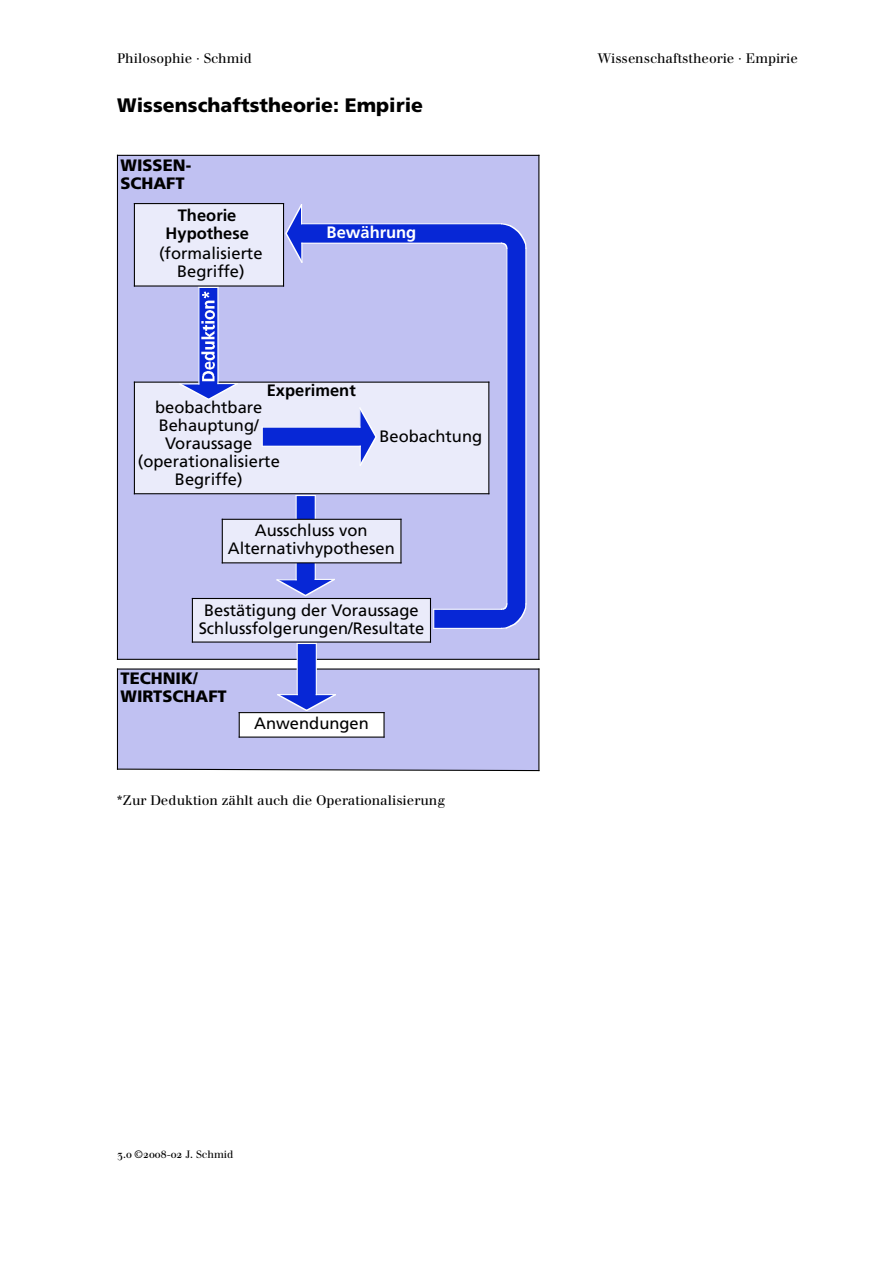
<style>
.page{position:relative;width:893px;height:1263px;background:#fff}
.page>*{position:absolute;margin:0;border:0;box-sizing:border-box;transform-origin:0 0}
.t1{font:900 19.5px "Frutiger";color:#000}
.t2{font:16.5px/18px "Frutiger";color:#000;text-align:center}
.t3{font:900 16.5px/18px "Frutiger";color:#000}
.t4{font:700 16.5px/18px "Frutiger";color:#000;text-align:center}
.t5{font:700 16.5px "Frutiger";color:#fff}
.t6{font:13.5px "Walbaum";color:#000}
.t7{font:10.5px "Walbaum Roman SC";color:#000}
.s1{font-family:"Walbaum"}
</style>
<div class="page">
<div style="left:117px;top:155px;width:421px;height:504px;background:#c0c1f2"></div>
<hr style="left:117px;top:155px;width:422px;height:1px;background:#000">
<hr style="left:538px;top:155px;width:1px;height:505px;background:#000">
<hr style="left:117px;top:155px;width:1px;height:505px;background:#000">
<svg style="left:276px;top:518px;width:10px;height:68px"></svg>
<div style="left:134px;top:382px;width:354px;height:112px;background:#eaebfa"></div>
<hr style="left:134px;top:382px;width:355px;height:1px;background:#000">
<hr style="left:134px;top:493px;width:355px;height:1px;background:#000">
<hr style="left:134px;top:382px;width:1px;height:112px;background:#000">
<div style="left:134px;top:203px;width:149px;height:83px;background:#eaebfa"></div>
<hr style="left:134px;top:203px;width:150px;height:1px;background:#000">
<hr style="left:283px;top:203px;width:1px;height:84px;background:#000">
<hr style="left:134px;top:285px;width:150px;height:2px;background:#000">
<hr style="left:134px;top:203px;width:1px;height:84px;background:#000">
<div style="left:192px;top:598px;width:238px;height:44px;background:#eaebfa"></div>
<hr style="left:192px;top:598px;width:239px;height:1px;background:#000">
<hr style="left:430px;top:598px;width:1px;height:45px;background:#000">
<hr style="left:192px;top:642px;width:239px;height:1px;background:#000">
<hr style="left:192px;top:598px;width:1px;height:45px;background:#000">
<div style="left:222px;top:519px;width:179px;height:44px;background:#eaebfa"></div>
<hr style="left:222px;top:519px;width:179px;height:1px;background:#000">
<hr style="left:222px;top:562px;width:179px;height:1px;background:#000">
<hr style="left:222px;top:519px;width:1px;height:44px;background:#000">
<svg style="left:262px;top:427px;width:24px;height:19px"></svg>
<hr style="left:262px;top:446px;width:99px;height:1px;background:#fff">
<svg style="left:117px;top:643px;width:422px;height:128px"></svg>
<hr style="left:297px;top:643px;width:1px;height:52px;background:#fff">
<svg style="left:179px;top:287px;width:59px;height:113px"></svg>
<hr style="left:198px;top:287px;width:1px;height:97px;background:#fff">
<svg style="left:286px;top:224px;width:239px;height:404px"></svg>
<hr style="left:301px;top:243px;width:201px;height:1px;background:#fff">
<svg style="left:285px;top:204px;width:17px;height:59px"></svg>
<hr style="left:301px;top:223px;width:201px;height:1px;background:#fff">
<svg style="left:501px;top:223px;width:25px;height:26px"></svg>
<hr style="left:525px;top:248px;width:1px;height:356px;background:#fff">
<hr style="left:433px;top:628px;width:69px;height:1px;background:#fff">
<svg style="left:433px;top:610px;width:1px;height:18px"></svg>
<hr style="left:433px;top:609px;width:69px;height:1px;background:#fff">
<svg style="left:501px;top:603px;width:25px;height:26px"></svg>
<hr style="left:506px;top:248px;width:1px;height:356px;background:#fff">
<img style="left:199px;top:291px;width:18px;height:91px">
<p class="t6" style="left:117px;top:50px;width:136px">Philosophie · Schmid</p>
<p class="t6" style="left:597px;top:50px;width:201px">Wissenschaftstheorie · Empirie</p>
<p class="t1" style="left:117px;top:94px;width:307px">Wissenschaftstheorie: Empirie</p>
<p class="t3" style="left:120px;top:156px;width:72px">WISSEN-<br>SCHAFT</p>
<p class="t4" style="left:165px;top:206px;width:85px">Theorie<br>Hypothese</p>
<p class="t2" style="left:159px;top:244px;width:105px">(formalisierte<br>Begriffe)</p>
<p class="t5" style="left:326px;top:223px;width:91px">Bewährung</p>
<p class="t4" style="left:267px;top:381px;width:90px">Experiment</p>
<p class="t2" style="left:138px;top:398px;width:143px">beobachtbare<br>Behauptung/<br>Voraussage (operationalisierte<br>Begriffe)</p>
<p class="t2" style="left:379px;top:428px;width:104px">Beobachtung</p>
<p class="t2" style="left:228px;top:521px;width:168px">Ausschluss von<br>Alternativhypothesen</p>
<p class="t2" style="left:199px;top:601px;width:227px">Bestätigung der Voraussage<br>Schlussfolgerungen/Resultate</p>
<p class="t3" style="left:120px;top:669px;width:108px">TECHNIK/<br>WIRTSCHAFT</p>
<p class="t2" style="left:254px;top:714px;width:116px">Anwendungen</p>
<p class="t6" style="left:117px;top:792px;width:329px">*Zur Deduktion zählt auch die Operationalisierung</p>
<p class="t7" style="left:117px;top:1148px;width:118px">3.0 <span class="s1">©</span>2008-02 <span class="s1">J. Schmid</span></p>
</div>
